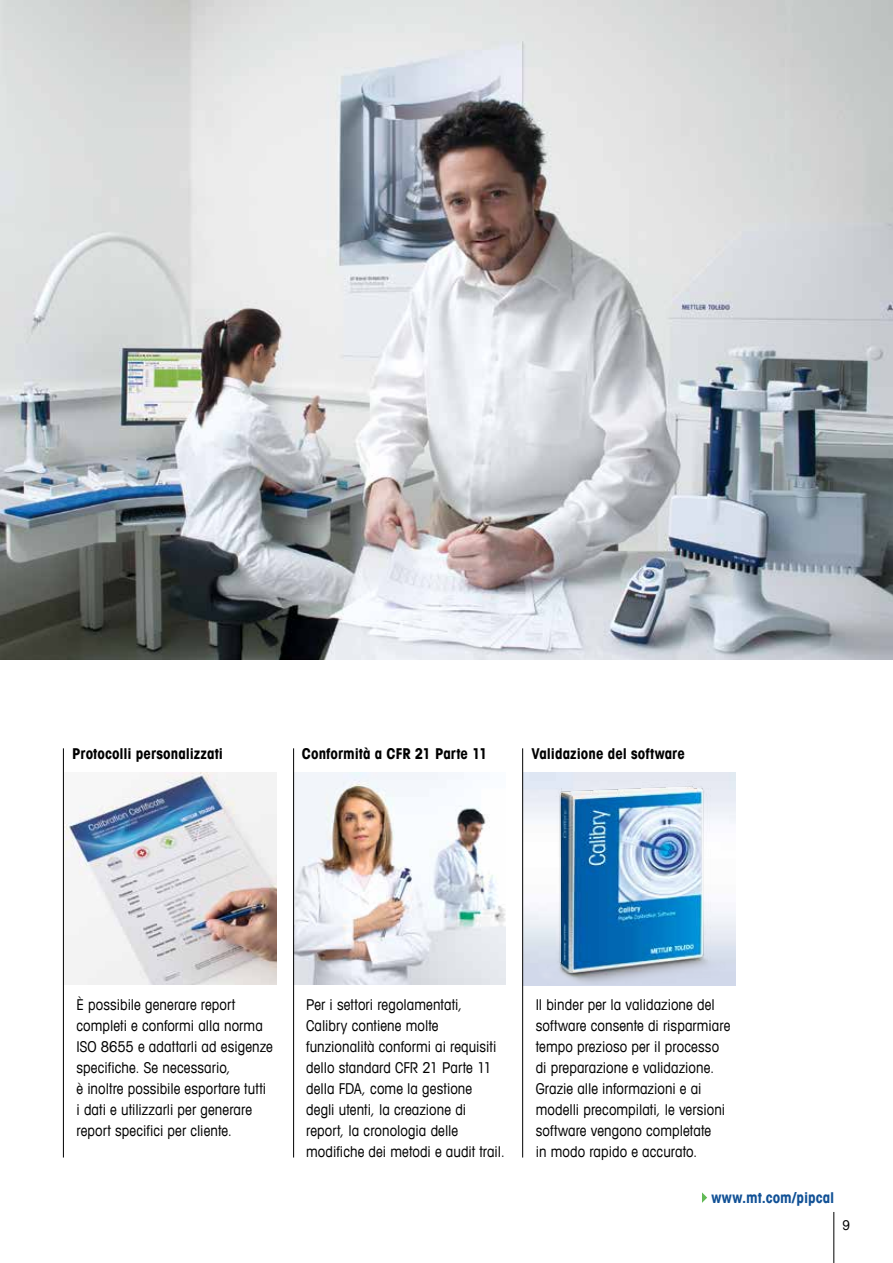
<style>
.page{position:relative;width:893px;height:1263px;background:#fff}
.page>*{position:absolute;margin:0;border:0;box-sizing:border-box;transform-origin:0 0}
.t1{font:condensed 15px/21px "Avant Garde Com";letter-spacing:.005em;color:#000}
.t2{font:700 condensed 15px "Avant Garde Com";color:#000}
.t3{font:700 condensed 15px "Avant Garde Com";letter-spacing:.005em;color:#115196}
.t4{font:condensed 13.5px "Avant Garde Com";color:#000}
</style>
<div class="page">
<hr style="left:833px;top:1212px;width:1px;height:51px;background:#000">
<svg style="left:702px;top:1192px;width:5px;height:11px"></svg>
<img style="left:64px;top:773px;width:212px;height:212px">
<img style="left:294px;top:773px;width:211px;height:212px">
<img style="left:523px;top:773px;width:212px;height:212px">
<img style="left:0;top:0;width:893px;height:659px">
<hr style="left:522px;top:748px;width:1px;height:409px;background:#000">
<hr style="left:63px;top:748px;width:1px;height:409px;background:#000">
<hr style="left:293px;top:748px;width:1px;height:409px;background:#000">
<p class="t2" style="left:72px;top:744px;width:152px">Protocolli personalizzati</p>
<p class="t2" style="left:302px;top:744px;width:187px">Conformità a CFR 21 Parte 11</p>
<p class="t2" style="left:531px;top:744px;width:155px">Validazione del software</p>
<p class="t1" style="left:77px;top:993px;width:198px">È possibile generare report completi e conformi alla norma<br>ISO 8655 e adattarli ad esigenze specifiche. Se necessario,<br>è inoltre possibile esportare tutti i dati e utilizzarli per generare report specifici per cliente.</p>
<p class="t1" style="left:306px;top:993px;width:200px">Per i settori regolamentati,<br>Calibry contiene molte funzionalità conformi ai requisiti dello standard CFR 21 Parte 11 della FDA, come la gestione<br>degli utenti, la creazione di report, la cronologia delle modifiche dei metodi e audit trail.</p>
<p class="t1" style="left:536px;top:993px;width:196px">Il binder per la validazione del software consente di risparmiare tempo prezioso per il processo di preparazione e validazione.<br>Grazie alle informazioni e ai modelli precompilati, le versioni software vengono completate<br>in modo rapido e accurato.</p>
<p class="t3" style="left:711px;top:1187px;width:124px">www.mt.com/pipcal</p>
<p class="t4" style="left:842px;top:1217px;width:9px">9</p>
</div>
